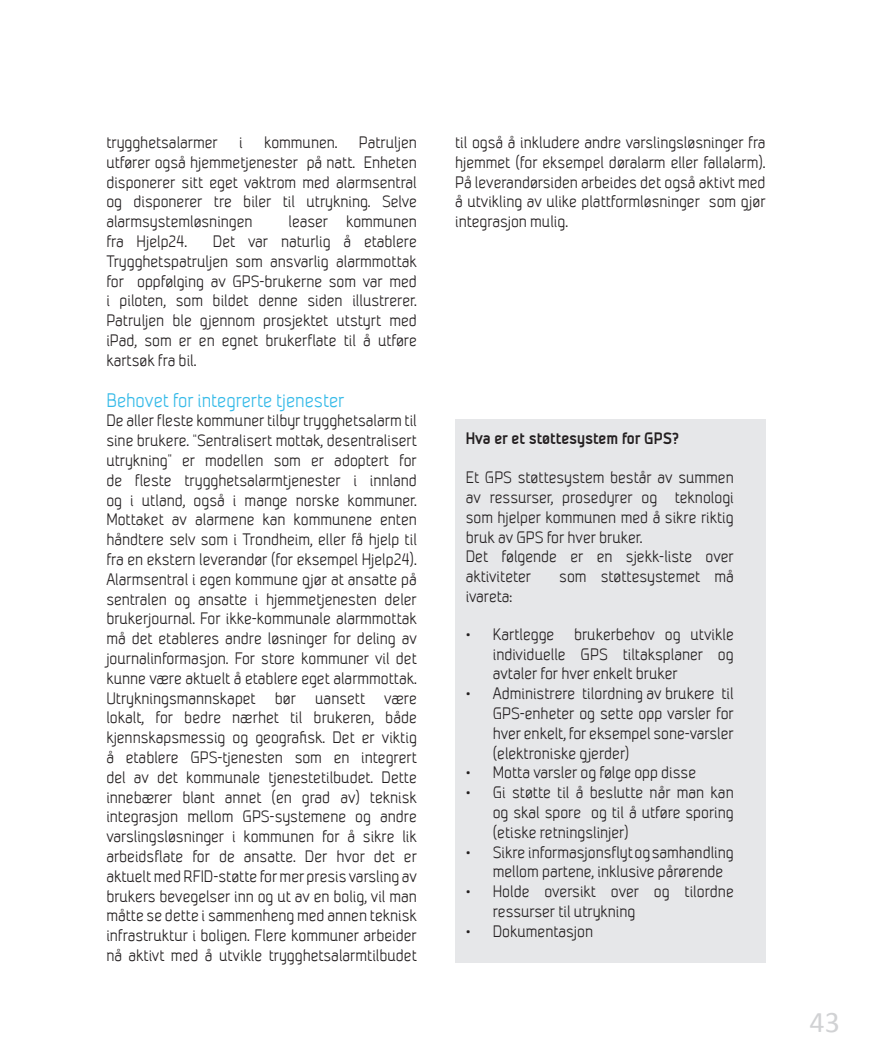
<style>
.page{position:relative;width:872px;height:1063px;background:#fff}
.page>*{position:absolute;margin:0;border:0;box-sizing:border-box;transform-origin:0 0}
.t1{font:30px "Calibri";color:#d1d2d4}
.t2{font:19.5px "SINTEF";color:#35bae8}
.t3{font:16.5px/19.8px "SINTEF";color:#231f20;text-align:justify}
.t4{font:700 16.5px "SINTEF";color:#231f20}
</style>
<div class="page">
<div style="left:455px;top:420px;width:310px;height:543px;background:#e6e7e9"></div>
<p class="t3" style="left:106px;top:132px;width:113px">trygghetsalarmer</p>
<p class="t3" style="left:239px;top:132px;width:5px">i</p>
<p class="t3" style="left:264px;top:132px;width:75px">kommunen.</p>
<p class="t3" style="left:106px;top:132px;width:312px;text-indent:252px">Patruljen utfører også hjemmetjenester på natt. Enheten disponerer sitt eget vaktrom med alarmsentral og disponerer tre biler til utrykning. Selve alarmsystemløsningen</p>
<p class="t3" style="left:288px;top:211px;width:130px">leaser kommunen</p>
<p class="t3" style="left:106px;top:231px;width:312px;text-indent:107px">Det var naturlig å etablere Trygghetspatruljen som ansvarlig alarmmottak for oppfølging av GPS-brukerne som var med i piloten, som bildet denne siden illustrerer.<br>Patruljen ble gjennom prosjektet utstyrt med iPad, som er en egnet brukerflate til å utføre kartsøk fra bil.</p>
<p class="t2" style="left:106px;top:389px;width:240px">Behovet for integrerte tjenester</p>
<p class="t3" style="left:106px;top:411px;width:312px">De aller fleste kommuner tilbyr trygghetsalarm til sine brukere. “Sentralisert mottak, desentralisert utrykning” er modellen som er adoptert for de fleste trygghetsalarmtjenester i innland og i utland, også i mange norske kommuner.<br>Mottaket av alarmene kan kommunene enten håndtere selv som i Trondheim, eller få hjelp til fra en ekstern leverandør (for eksempel Hjelp24).<br>Alarmsentral i egen kommune gjør at ansatte på sentralen og ansatte i hjemmetjenesten deler brukerjournal. For ikke-kommunale alarmmottak må det etableres andre løsninger for deling av journalinformasjon. For store kommuner vil det kunne være aktuelt å etablere eget alarmmottak.<br>Utrykningsmannskapet bør uansett være lokalt, for bedre nærhet til brukeren, både kjennskapsmessig og geografisk. Det er viktig å etablere GPS-tjenesten som en integrert del av det kommunale tjenestetilbudet. Dette innebærer blant annet (en grad av) teknisk integrasjon mellom GPS-systemene og andre varslingsløsninger i kommunen for å sikre lik arbeidsflate for de ansatte. Der hvor det er aktuelt med RFID-støtte for mer presis varsling av brukers bevegelser inn og ut av en bolig, vil man måtte se dette i sammenheng med annen teknisk infrastruktur i boligen. Flere kommuner arbeider nå aktivt med å utvikle trygghetsalarmtilbudet</p>
<p class="t3" style="left:106px;top:231px;width:82px">fra Hjelp24.</p>
<p class="t3" style="left:455px;top:132px;width:312px">til også å inkludere andre varslingsløsninger fra hjemmet (for eksempel døralarm eller fallalarm).<br>På leverandørsiden arbeides det også aktivt med å utvikling av ulike plattformløsninger som gjør integrasjon mulig.</p>
<p class="t4" style="left:466px;top:429px;width:214px">Hva er et støttesystem for GPS?</p>
<p class="t3" style="left:466px;top:468px;width:269px;text-align:left">Et GPS støttesystem består av summen av ressurser, prosedyrer og teknologi som hjelper kommunen med å sikre riktig bruk av GPS for hver bruker.<br>Det følgende er en sjekk-liste over aktiviteter</p>
<p class="t3" style="left:559px;top:567px;width:176px">som støttesystemet må</p>
<p class="t3" style="left:466px;top:586px;width:48px">ivareta:</p>
<p class="t3" style="left:493px;top:624px;width:242px;text-indent:-27px">• Kartlegge brukerbehov og utvikle individuelle GPS tiltaksplaner og avtaler for hver enkelt bruker</p>
<p class="t3" style="left:493px;top:684px;width:242px;text-indent:-27px">• Administrere tilordning av brukere til GPS-enheter og sette opp varsler for hver enkelt, for eksempel sone-varsler (elektroniske gjerder)</p>
<p class="t3" style="left:466px;top:763px;width:232px">• Motta varsler og følge opp disse</p>
<p class="t3" style="left:493px;top:783px;width:242px;text-indent:-27px">• Gi støtte til å beslutte når man kan og skal spore og til å utføre sporing (etiske retningslinjer)</p>
<p class="t3" style="left:493px;top:842px;width:242px;text-indent:-27px">• Sikre informasjonsflyt og samhandling mellom partene, inklusive pårørende</p>
<p class="t3" style="left:493px;top:882px;width:242px;text-indent:-27px">• Holde oversikt over og tilordne ressurser til utrykning</p>
<p class="t3" style="left:466px;top:921px;width:129px">• Dokumentasjon</p>
<h1 class="t1" style="left:809px;top:1003px;width:32px">43</h1>
</div>
